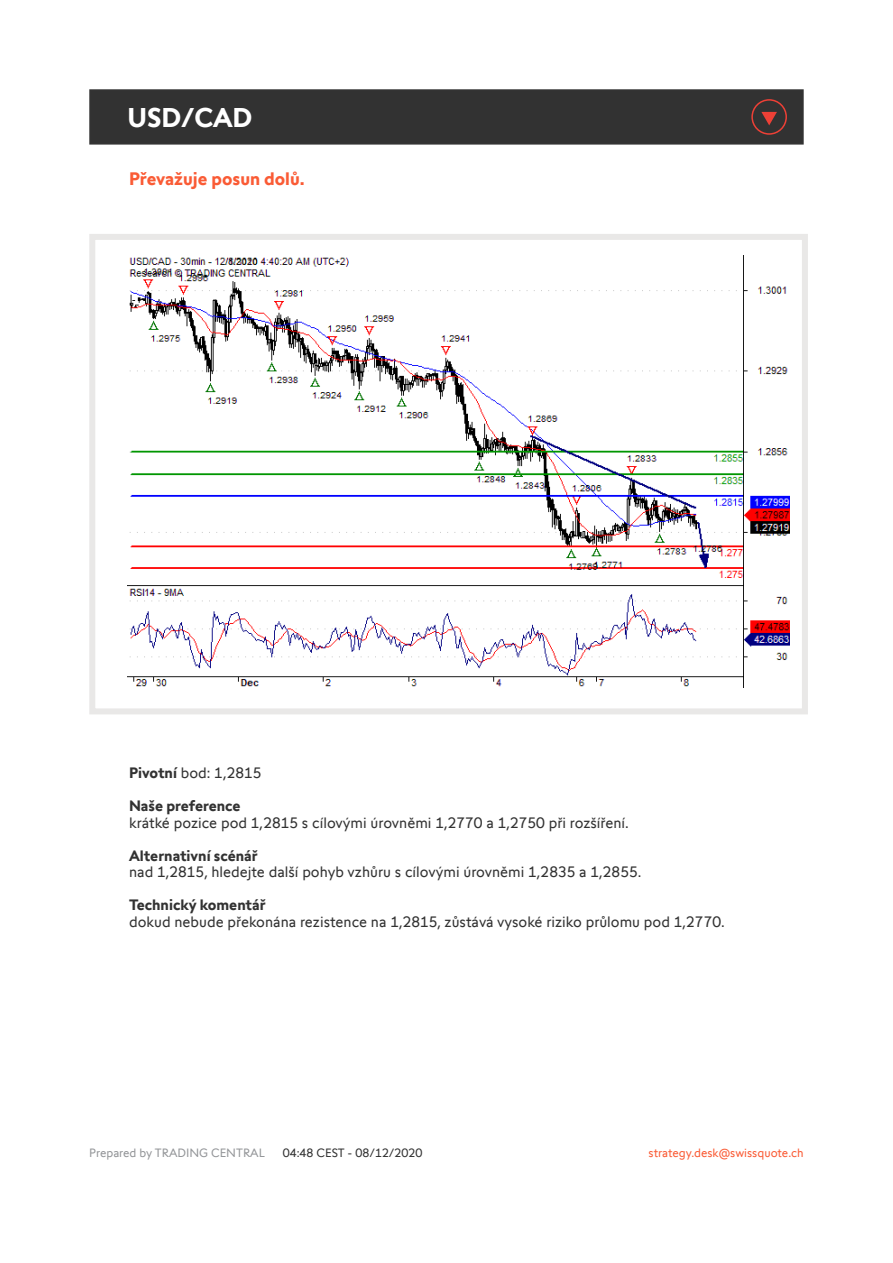
<style>
.page{position:relative;width:893px;height:1263px;background:#fff}
.page>*{position:absolute;margin:0;border:0;box-sizing:border-box;transform-origin:0 0}
.t1{font:700 27px "Swissquote CT";color:#fff}
.t2{font:700 18px "Swissquote CT";color:#fa5b35}
.t3{font:15px "Swissquote CT";color:#323232}
.t4{font:700 15px "Swissquote CT";color:#323232}
.t5{font:12px "Swissquote CT";color:#fa5b35}
.t6{font:12px "Swissquote CT";color:#939598}
.t7{font:12px "Swissquote CT";color:#323232}
.s1{font-weight:700}
</style>
<div class="page">
<div style="left:89px;top:234px;width:719px;height:480px;border:6px solid #e9e8e7"></div>
<div style="left:89px;top:89px;width:715px;height:56px;background:#323232;border:2px solid #323232"></div>
<img style="left:128px;top:255px;width:661px;height:432px">
<svg style="left:751px;top:99px;width:36px;height:36px"></svg>
<h1 class="t1" style="left:128px;top:101px;width:126px">USD/CAD</h1>
<p class="t2" style="left:129px;top:168px;width:177px">Převažuje posun dolů.</p>
<p class="t3" style="left:129px;top:764px;width:134px"><span class="s1">Pivotní</span> bod: 1,2815</p>
<p class="t4" style="left:129px;top:797px;width:113px">Naše preference</p>
<p class="t3" style="left:129px;top:814px;width:501px">krátké pozice pod 1,2815 s cílovými úrovněmi 1,2770 a 1,2750 při rozšíření.</p>
<p class="t4" style="left:129px;top:846px;width:130px">Alternativní scénář</p>
<p class="t3" style="left:129px;top:863px;width:514px">nad 1,2815, hledejte další pohyb vzhůru s cílovými úrovněmi 1,2835 a 1,2855.</p>
<p class="t4" style="left:129px;top:896px;width:138px">Technický komentář</p>
<p class="t3" style="left:129px;top:913px;width:597px">dokud nebude překonána rezistence na 1,2815, zůstává vysoké riziko průlomu pod 1,2770.</p>
<p class="t6" style="left:89px;top:1145px;width:177px">Prepared by TRADING CENTRAL</p>
<p class="t7" style="left:283px;top:1145px;width:141px">04:48 CEST - 08/12/2020</p>
<p class="t5" style="left:649px;top:1145px;width:157px">strategy.desk@swissquote.ch</p>
</div>
